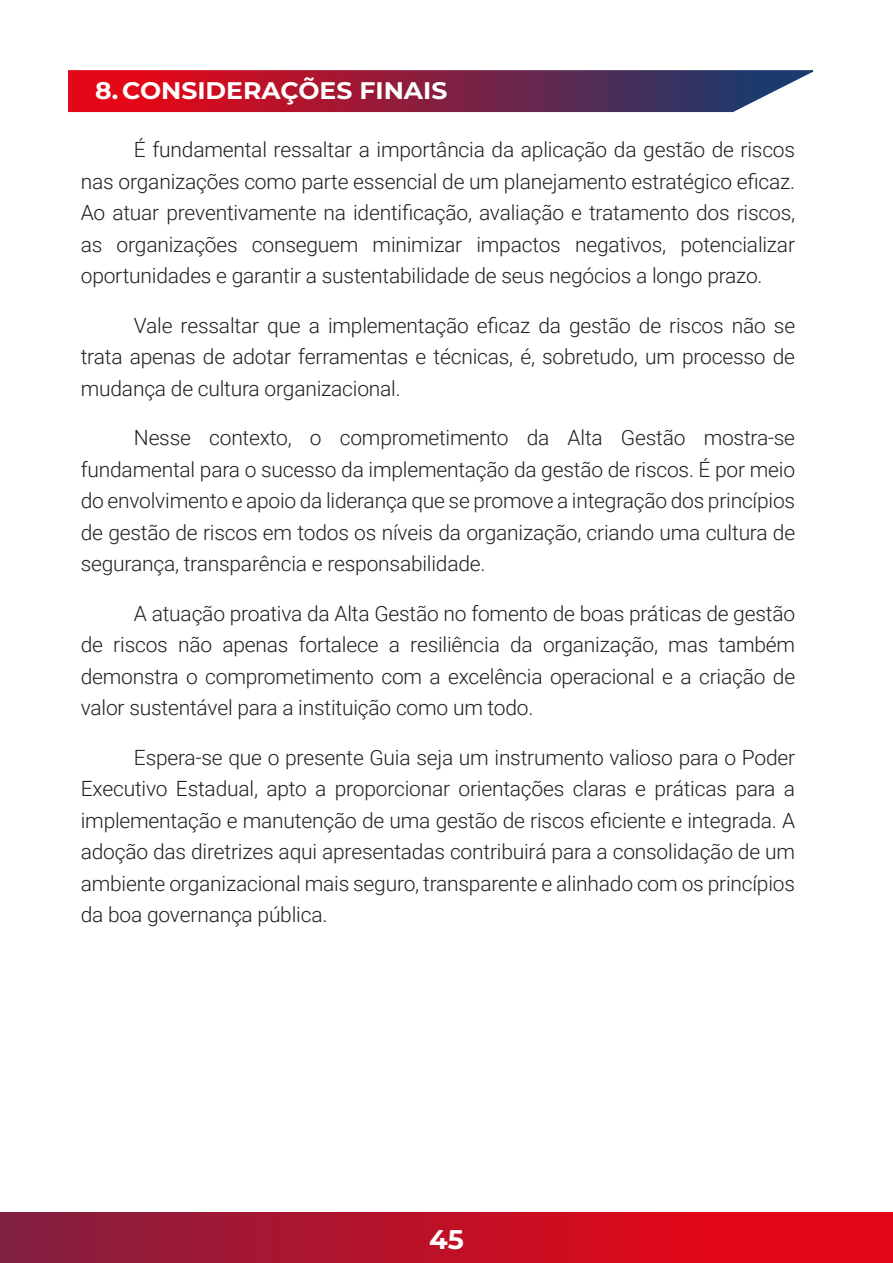
<style>
.page{position:relative;width:893px;height:1263px;background:#fff}
.page>*{position:absolute;margin:0;border:0;box-sizing:border-box;transform-origin:0 0}
.t1{font:700 27px "Montserrat";color:#fff}
.Heading_1{font:700 24px "Montserrat";color:#fff;scale:1.04 1}
.texto{font:300 21px/31.5px "Roboto";letter-spacing:-.01em;color:#231f20;text-align:justify}
</style>
<div class="page">
<div style="left:0;top:1212px;width:893px;height:51px;background:linear-gradient(to right,#851f40,#f30310)"></div>
<svg style="left:68px;top:70px;width:746px;height:43px;background:#912f4c"></svg>
<p class="Heading_1" style="left:95px;top:73px;width:340px">8.CONSIDERAÇÕES FINAIS</p>
<p class="texto" style="left:81px;top:133px;width:716px;text-indent:53px">É fundamental ressaltar a importância da aplicação da gestão de riscos nas organizações como parte essencial de um planejamento estratégico eficaz.<br>Ao atuar preventivamente na identificação, avaliação e tratamento dos riscos, as organizações conseguem minimizar impactos negativos, potencializar oportunidades e garantir a sustentabilidade de seus negócios a longo prazo.</p>
<p class="texto" style="left:81px;top:309px;width:716px;text-indent:53px">Vale ressaltar que a implementação eficaz da gestão de riscos não se trata apenas de adotar ferramentas e técnicas, é, sobretudo, um processo de mudança de cultura organizacional.</p>
<p class="texto" style="left:81px;top:421px;width:716px;text-indent:53px">Nesse contexto, o comprometimento da Alta Gestão mostra-se fundamental para o sucesso da implementação da gestão de riscos. É por meio do envolvimento e apoio da liderança que se promove a integração dos princípios de gestão de riscos em todos os níveis da organização, criando uma cultura de segurança, transparência e responsabilidade.</p>
<p class="texto" style="left:81px;top:597px;width:716px;text-indent:53px">A atuação proativa da Alta Gestão no fomento de boas práticas de gestão de riscos não apenas fortalece a resiliência da organização, mas também demonstra o comprometimento com a excelência operacional e a criação de valor sustentável para a instituição como um todo.</p>
<p class="texto" style="left:81px;top:741px;width:716px;text-indent:53px">Espera-se que o presente Guia seja um instrumento valioso para o Poder Executivo Estadual, apto a proporcionar orientações claras e práticas para a implementação e manutenção de uma gestão de riscos eficiente e integrada. A adoção das diretrizes aqui apresentadas contribuirá para a consolidação de um ambiente organizacional mais seguro, transparente e alinhado com os princípios da boa governança pública.</p>
<p class="t1" style="left:429px;top:1220px;width:36px">45</p>
</div>
